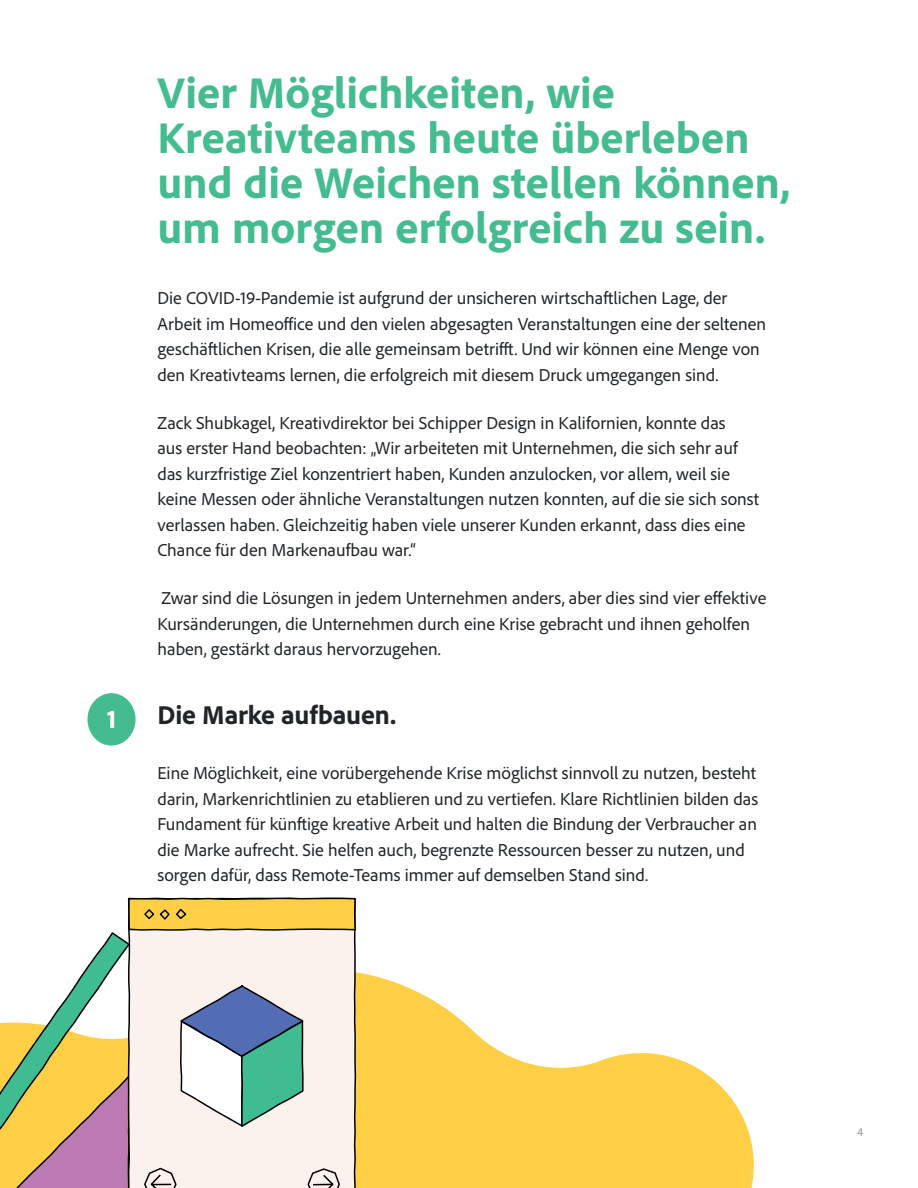
<style>
.page{position:relative;width:918px;height:1188px;background:#fff}
.page>*{position:absolute;margin:0;border:0;box-sizing:border-box;transform-origin:0 0}
.t1{font:800 45px/45px "Adobe Clean";letter-spacing:.005em;color:#44bc8f}
.t2{font:800 27px "Adobe Clean";letter-spacing:-.005em;color:#212528}
.t3{font:800 27px "Adobe Clean";color:#fff}
.t4{font:18px/25.5px "Adobe Clean";color:#212528}
.t5{font:12px "Adobe Clean";color:#939698}
</style>
<div class="page">
<svg style="left:357px;top:972px;width:397px;height:216px;fill:#ffcf45"></svg>
<div style="left:87px;top:693px;width:49px;height:53px;background:#44bc8f;border-radius:50%"></div>
<svg style="left:0;top:897px;width:357px;height:291px"></svg>
<h2 class="t3" style="left:107px;top:701px;width:11px">1</h2>
<h1 class="t1" style="left:158px;top:68px;width:634px">Vier Möglichkeiten, wie<br>Kreativteams heute überleben und die Weichen stellen können, um morgen erfolgreich zu sein.</h1>
<p class="t4" style="left:158px;top:285px;width:610px">Die COVID-19-Pandemie ist aufgrund der unsicheren wirtschaftlichen Lage, der Arbeit im Homeoffice und den vielen abgesagten Veranstaltungen eine der seltenen geschäftlichen Krisen, die alle gemeinsam betrifft. Und wir können eine Menge von den Kreativteams lernen, die erfolgreich mit diesem Druck umgegangen sind.</p>
<p class="t4" style="left:158px;top:409px;width:603px">Zack Shubkagel, Kreativdirektor bei Schipper Design in Kalifornien, konnte das<br>aus erster Hand beobachten: „Wir arbeiteten mit Unternehmen, die sich sehr auf das kurzfristige Ziel konzentriert haben, Kunden anzulocken, vor allem, weil sie keine Messen oder ähnliche Veranstaltungen nutzen konnten, auf die sie sich sonst verlassen haben. Gleichzeitig haben viele unserer Kunden erkannt, dass dies eine Chance für den Markenaufbau war.“</p>
<p class="t4" style="left:158px;top:585px;width:610px">Zwar sind die Lösungen in jedem Unternehmen anders, aber dies sind vier effektive<br>Kursänderungen, die Unternehmen durch eine Krise gebracht und ihnen geholfen haben, gestärkt daraus hervorzugehen.</p>
<h2 class="t2" style="left:158px;top:698px;width:240px">Die Marke aufbauen.</h2>
<p class="t4" style="left:158px;top:760px;width:602px">Eine Möglichkeit, eine vorübergehende Krise möglichst sinnvoll zu nutzen, besteht darin, Markenrichtlinien zu etablieren und zu vertiefen. Klare Richtlinien bilden das Fundament für künftige kreative Arbeit und halten die Bindung der Verbraucher an die Marke aufrecht. Sie helfen auch, begrenzte Ressourcen besser zu nutzen, und sorgen dafür, dass Remote-Teams immer auf demselben Stand sind.</p>
<p class="t5" style="left:857px;top:1124px;width:8px">4</p>
</div>
